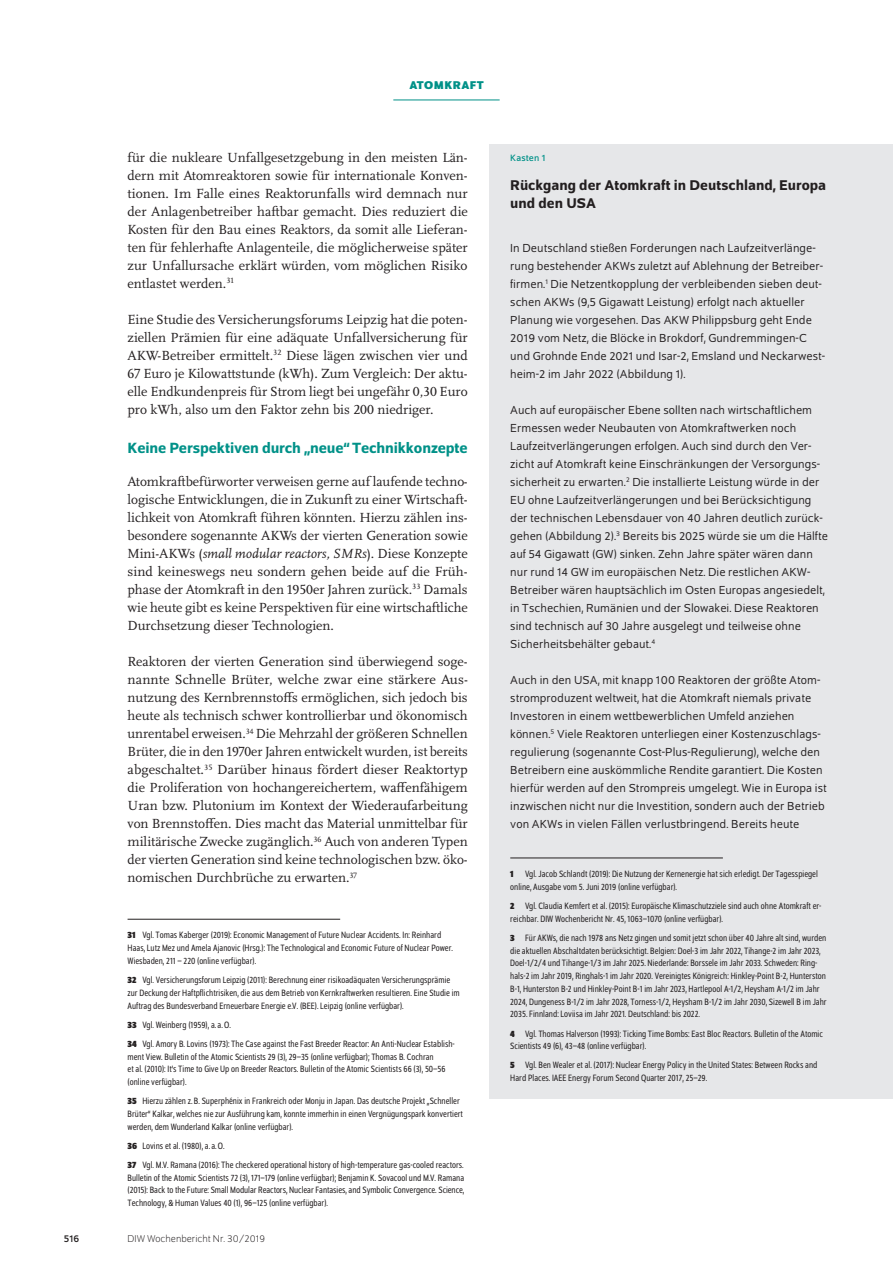
<style>
.page{position:relative;width:893px;height:1263px;background:#fff}
.page>*{position:absolute;margin:0;border:0;box-sizing:border-box;transform-origin:0 0}
.t1{font:500 15.75px "Schumpeter";letter-spacing:-.01em;color:#009188}
.t2{font:500 15px/18px "Schumpeter";color:#231f20}
.t3{font:13.8px/18px "Scala Pro";color:#231f20;text-align:justify}
.t4{font:12.3px/18px "Schumpeter Blond";letter-spacing:.005em;color:#231f20}
.t5{font:700 12px "Schumpeter";color:#009188}
.t6{font:300 10.5px "Schumpeter";color:#231f20}
.t7{font:10.5px "Schumpeter";color:#231f20}
.t8{font:semi-condensed 9.75px/12.8px "Schumpeter Blond";color:#231f20}
.t9{font:9.75px "Schumpeter";letter-spacing:.01em;color:#009188}
.s1{font-style:italic}
.s2{font-family:"Schumpeter";font-weight:700}
</style>
<div class="page">
<hr style="left:393px;top:100px;width:107px;height:1px;background:#009188">
<div style="left:637px;top:144px;width:256px;height:954px;background:#e6e7e9"></div>
<hr style="left:128px;top:919px;width:212px;height:1px;background:#231f20">
<div style="left:489px;top:144px;width:374px;height:954px;background:#e6e7e9"></div>
<hr style="left:510px;top:857px;width:213px;height:1px;background:#231f20">
<p class="t5" style="left:409px;top:79px;width:17px">ATOMKRAFT</p>
<p class="t3" style="left:128px;top:148px;width:342px">für die nukleare Unfallgesetzgebung in den meisten Län&shy;dern mit Atomreaktoren sowie für internationale Konven&shy;tionen. Im Falle eines Reaktorunfalls wird demnach nur der Anlagenbetreiber haftbar gemacht. Dies reduziert die Kosten für den Bau eines Reaktors, da somit alle Lieferan&shy;ten für fehlerhafte Anlagenteile, die möglicherweise später zur Unfallursache erklärt würden, vom möglichen Risiko entlastet werden.<sup>31</sup></p>
<p class="t3" style="left:128px;top:310px;width:342px">Eine Studie des Versicherungsforums Leipzig hat die poten&shy;ziellen Prämien für eine adäquate Unfallversicherung für AKW-Betreiber ermittelt.<sup>32</sup> Diese lägen zwischen vier und 67 Euro je Kilowattstunde (kWh). Zum Vergleich: Der aktu&shy;elle Endkundenpreis für Strom liegt bei ungefähr 0,30 Euro pro kWh, also um den Faktor zehn bis 200 niedriger.</p>
<h1 class="t1" style="left:128px;top:440px;width:342px">Keine Perspektiven durch „neue“ Technikkonzepte</h1>
<p class="t3" style="left:128px;top:472px;width:342px">Atomkraftbefürworter verweisen gerne auf laufende techno&shy;logische Entwicklungen, die in Zukunft zu einer Wirtschaft&shy;lichkeit von Atomkraft führen könnten. Hierzu zählen ins&shy;besondere sogenannte AKWs der vierten Generation sowie Mini-AKWs (<span class="s1">small modular reactors, SMRs</span>). Diese Konzepte sind keineswegs neu sondern gehen beide auf die Früh&shy;phase der Atomkraft in den 1950er Jahren zurück.<sup>33</sup> Damals wie heute gibt es keine Perspektiven für eine wirtschaftliche Durchsetzung dieser Technologien.</p>
<p class="t3" style="left:128px;top:652px;width:342px">Reaktoren der vierten Generation sind überwiegend soge&shy;nannte Schnelle Brüter, welche zwar eine stärkere Aus&shy;nutzung des Kernbrennstoffs ermöglichen, sich jedoch bis heute als technisch schwer kontrollierbar und ökonomisch unrentabel erweisen.<sup>34</sup> Die Mehrzahl der größeren Schnellen Brüter, die in den 1970er Jahren entwickelt wurden, ist bereits abgeschaltet.<sup>35</sup> Darüber hinaus fördert dieser Reaktortyp die Proliferation von hochangereichertem, waffenfähigem Uran bzw. Plutonium im Kontext der Wiederaufarbeitung von Brennstoffen. Dies macht das Material unmittelbar für militärische Zwecke zugänglich.<sup>36</sup> Auch von anderen Typen der vierten Generation sind keine technologischen bzw. öko&shy;nomischen Durchbrüche zu erwarten.<sup>37</sup></p>
<p class="t8" style="left:128px;top:929px;width:327px"><span class="s2">31</span> Vgl. Tomas Kaberger (2019): Economic Management of Future Nuclear Accidents. In: Reinhard<br>Haas, Lutz Mez und Amela Ajanovic (Hrsg.): The Technological and Economic Future of Nuclear Power.<br>Wiesbaden, 211 – 220 (online verfügbar).</p>
<p class="t8" style="left:128px;top:974px;width:334px"><span class="s2">32</span> Vgl. Versicherungsforum Leipzig (2011): Berechnung einer risikoadäquaten Versicherungsprämie zur Deckung der Haftpflichtrisiken, die aus dem Betrieb von Kernkraftwerken resultieren. Eine Studie im<br>Auftrag des Bundesverband Erneuerbare Energie e.V. (BEE). Leipzig (online verfügbar).</p>
<p class="t8" style="left:128px;top:1015px;width:328px;line-height:19.2px"><span class="s2">33</span> Vgl. Weinberg (1959), a.a.O.<br><span class="s2">34</span> Vgl. Amory B. Lovins (1973): The Case against the Fast Breeder Reactor: An Anti-Nuclear Establish-</p>
<p class="t8" style="left:128px;top:1050px;width:320px">ment View. Bulletin of the Atomic Scientists 29 (3), 29–35 (online verfügbar); Thomas B. Cochran<br>et al. (2010): It’s Time to Give Up on Breeder Reactors. Bulletin of the Atomic Scientists 66 (3), 50–56 (online verfügbar).</p>
<p class="t8" style="left:128px;top:1095px;width:337px"><span class="s2">35</span> Hierzu zählen z. B. Superphénix in Frankreich oder Monju in Japan. Das deutsche Projekt „Schneller<br>Brüter“ Kalkar, welches nie zur Ausführung kam, konnte immerhin in einen Vergnügungspark konvertiert werden, dem Wunderland Kalkar (online verfügbar).</p>
<p class="t8" style="left:128px;top:1136px;width:338px;line-height:19.2px"><span class="s2">36</span> Lovins et al. (1980), a.a.O.<br><span class="s2">37</span> Vgl. M.V. Ramana (2016): The checkered operational history of high-temperature gas-cooled reactors.</p>
<p class="t8" style="left:128px;top:1171px;width:338px;text-align:justify">Bulletin of the Atomic Scientists 72 (3), 171–179 (online verfügbar); Benjamin K. Sovacool und M.V. Ramana (2015): Back to the Future: Small Modular Reactors, Nuclear Fantasies, and Symbolic Convergence. Science, Technology, &amp; Human Values 40 (1), 96–125 (online verfügbar).</p>
<p class="t7" style="left:64px;top:1233px;width:17px">516</p>
<p class="t6" style="left:128px;top:1234px;width:139px">DIW Wochenbericht Nr. 30/2019</p>
<p class="t9" style="left:510px;top:154px;width:37px">Kasten 1</p>
<h2 class="t2" style="left:510px;top:176px;width:317px">Rückgang der Atomkraft in Deutschland, Europa und den USA</h2>
<p class="t4" style="left:510px;top:239px;width:316px">In Deutschland stießen Forderungen nach Laufzeitverlänge&shy;rung bestehender AKWs zuletzt auf Ablehnung der Betreiber&shy;firmen.<sup>1</sup> Die Netzentkopplung der verbleibenden sieben deut&shy;schen AKWs (9,5 Gigawatt Leistung) erfolgt nach aktueller Planung wie vorgesehen. Das AKW Philippsburg geht Ende 2019 vom Netz, die Blöcke in Brokdorf, Gundremmingen-C und Grohnde Ende 2021 und Isar-2, Emsland und Neckarwest&shy;heim-2 im Jahr 2022 (Abbildung 1).</p>
<p class="t4" style="left:510px;top:401px;width:319px">Auch auf europäischer Ebene sollten nach wirtschaftlichem Ermessen weder Neubauten von Atomkraftwerken noch Laufzeitverlängerungen erfolgen. Auch sind durch den Ver&shy;zicht auf Atomkraft keine Einschränkungen der Versorgungs&shy;sicherheit zu erwarten.<sup>2</sup> Die installierte Leistung würde in der EU ohne Laufzeitverlängerungen und bei Berücksichtigung der technischen Lebensdauer von 40 Jahren deutlich zurück&shy;gehen (Abbildung 2).<sup>3</sup> Bereits bis 2025 würde sie um die Hälfte auf 54 Gigawatt (GW) sinken. Zehn Jahre später wären dann nur rund 14 GW im europäischen Netz. Die restlichen AKW-- Betreiber wären hauptsächlich im Osten Europas angesiedelt, in Tschechien, Rumänien und der Slowakei. Diese Reaktoren sind technisch auf 30 Jahre ausgelegt und teilweise ohne Sicherheitsbehälter gebaut.<sup>4</sup></p>
<p class="t4" style="left:510px;top:671px;width:318px">Auch in den USA, mit knapp 100 Reaktoren der größte Atom&shy;stromproduzent weltweit, hat die Atomkraft niemals private Investoren in einem wettbewerblichen Umfeld anziehen können.<sup>5</sup> Viele Reaktoren unterliegen einer Kostenzuschlags&shy;regulierung (sogenannte Cost-Plus-Regulierung), welche den Betreibern eine auskömmliche Rendite garantiert. Die Kosten hierfür werden auf den Strompreis umgelegt. Wie in Europa ist inzwischen nicht nur die Investition, sondern auch der Betrieb von AKWs in vielen Fällen verlustbringend. Bereits heute</p>
<p class="t8" style="left:510px;top:868px;width:309px"><span class="s2">1</span> Vgl. Jacob Schlandt (2019): Die Nutzung der Kernenergie hat sich erledigt. Der Tagesspiegel online, Ausgabe vom 5. Juni 2019 (online verfügbar).</p>
<p class="t8" style="left:510px;top:900px;width:313px"><span class="s2">2</span> Vgl. Claudia Kemfert et al. (2015): Europäische Klimaschutzziele sind auch ohne Atomkraft er&shy;reichbar. DIW Wochenbericht Nr. 45, 1063–1070 (online verfügbar).</p>
<p class="t8" style="left:510px;top:932px;width:318px"><span class="s2">3</span> Für AKWs, die nach 1978 ans Netz gingen und somit jetzt schon über 40 Jahre alt sind, wurden die aktuellen Abschaltdaten berücksichtigt. Belgien: Doel-3 im Jahr 2022, Tihange-2 im Jahr 2023, Doel-1/2/4 und Tihange-1/3 im Jahr 2025. Niederlande: Borssele im Jahr 2033. Schweden: Ring&shy;hals-2 im Jahr 2019, Ringhals-1 im Jahr 2020. Vereinigtes Königreich: Hinkley-Point B-2, Hunterston B-1, Hunterston B-2 und Hinkley-Point B-1 im Jahr 2023, Hartlepool A-1/2, Heysham A-1/2 im Jahr 2024, Dungeness B-1/2 im Jahr 2028, Torness-1/2, Heysham B-1/2 im Jahr 2030, Sizewell B im Jahr 2035. Finnland: Loviisa im Jahr 2021. Deutschland: bis 2022.</p>
<p class="t8" style="left:510px;top:1027px;width:314px"><span class="s2">4</span> Vgl. Thomas Halverson (1993): Ticking Time Bombs: East Bloc Reactors. Bulletin of the Atomic<br>Scientists 49 (6), 43–48 (online verfügbar).</p>
<p class="t8" style="left:510px;top:1059px;width:309px"><span class="s2">5</span> Vgl. Ben Wealer et al. (2017): Nuclear Energy Policy in the United States: Between Rocks and<br>Hard Places. IAEE Energy Forum Second Quarter 2017, 25–29.</p>
</div>
